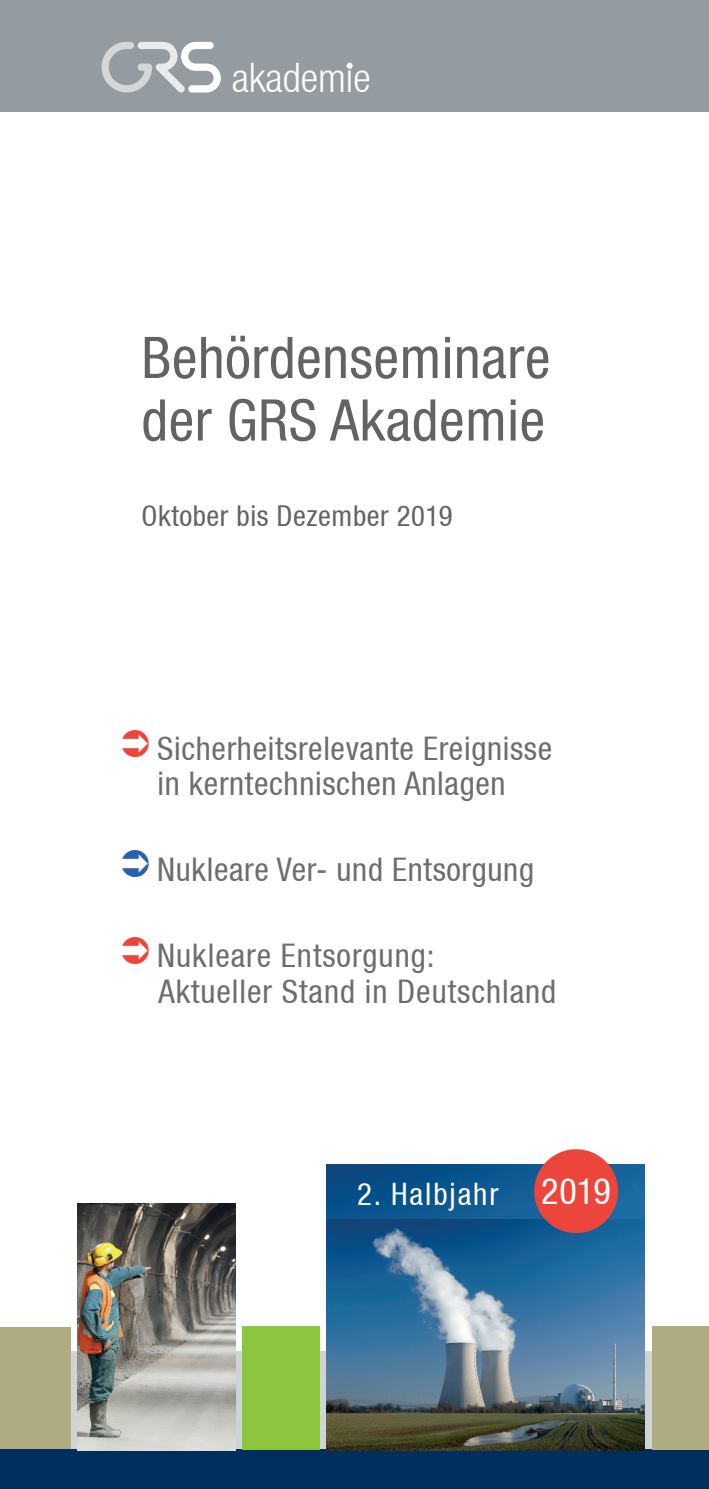
<style>
.page{position:relative;width:709px;height:1489px;background:#fff}
.page>*{position:absolute;margin:0;border:0;box-sizing:border-box;transform-origin:0 0}
.t1{font:condensed 57.5px/62.5px "Helvetica Neue LT";letter-spacing:.01em;color:#636366}
.t2{font:300 condensed 40.5px "Helvetica Neue LT";color:#fff}
.t3{font:condensed 32.5px/35px "Helvetica Neue LT";letter-spacing:.02em;color:#6c6d70}
.t4{font:condensed 31px "Helvetica Neue LT";letter-spacing:.06em;color:#fff}
.t5{font:condensed 28.75px "Helvetica Neue LT";letter-spacing:.02em;color:#636366}
.s1{font-size:36.25px}
</style>
<div class="page">
<div style="left:0;top:0;width:709px;height:112px;background:#959ca1"></div>
<div style="left:0;top:1449px;width:709px;height:39px;background:#002e5e"></div>
<svg style="left:101px;top:42px;width:120px;height:50px"></svg>
<div style="left:346px;top:63px;width:7px;height:6px;background:#fff;border-radius:50%"></div>
<div style="left:0;top:1350px;width:709px;height:97px;background:#cfd3d6"></div>
<div style="left:242px;top:1326px;width:77px;height:123px;background:#8cc63e"></div>
<div style="left:652px;top:1326px;width:57px;height:123px;background:#afac82"></div>
<div style="left:0;top:1326px;width:70px;height:121px;background:#afac82"></div>
<img style="left:77px;top:1203px;width:158px;height:246px">
<img style="left:326px;top:1164px;width:319px;height:55px">
<img style="left:326px;top:1219px;width:319px;height:230px">
<div style="left:534px;top:1149px;width:84px;height:83px;background:#ec453b;border-radius:50%"></div>
<p class="t2" style="left:232px;top:55px;width:140px">akademie</p>
<h1 class="t1" style="left:141px;top:326px;width:410px">Behördenseminare der GRS Akademie</h1>
<p class="t5" style="left:141px;top:499px;width:313px">Oktober bis Dezember 2019</p>
<p class="t3" style="left:157px;top:731px;width:396px">Sicherheitsrelevante Ereignisse in kerntechnischen Anlagen</p>
<p class="t3" style="left:157px;top:852px;width:378px">Nukleare Ver- und Entsorgung</p>
<p class="t3" style="left:157px;top:938px;width:400px">Nukleare Entsorgung:<br>Aktueller Stand in Deutschland</p>
<p class="t4" style="left:357px;top:1175px;width:255px">2. Halbjahr <span class="s1">2019</span></p>
</div>
